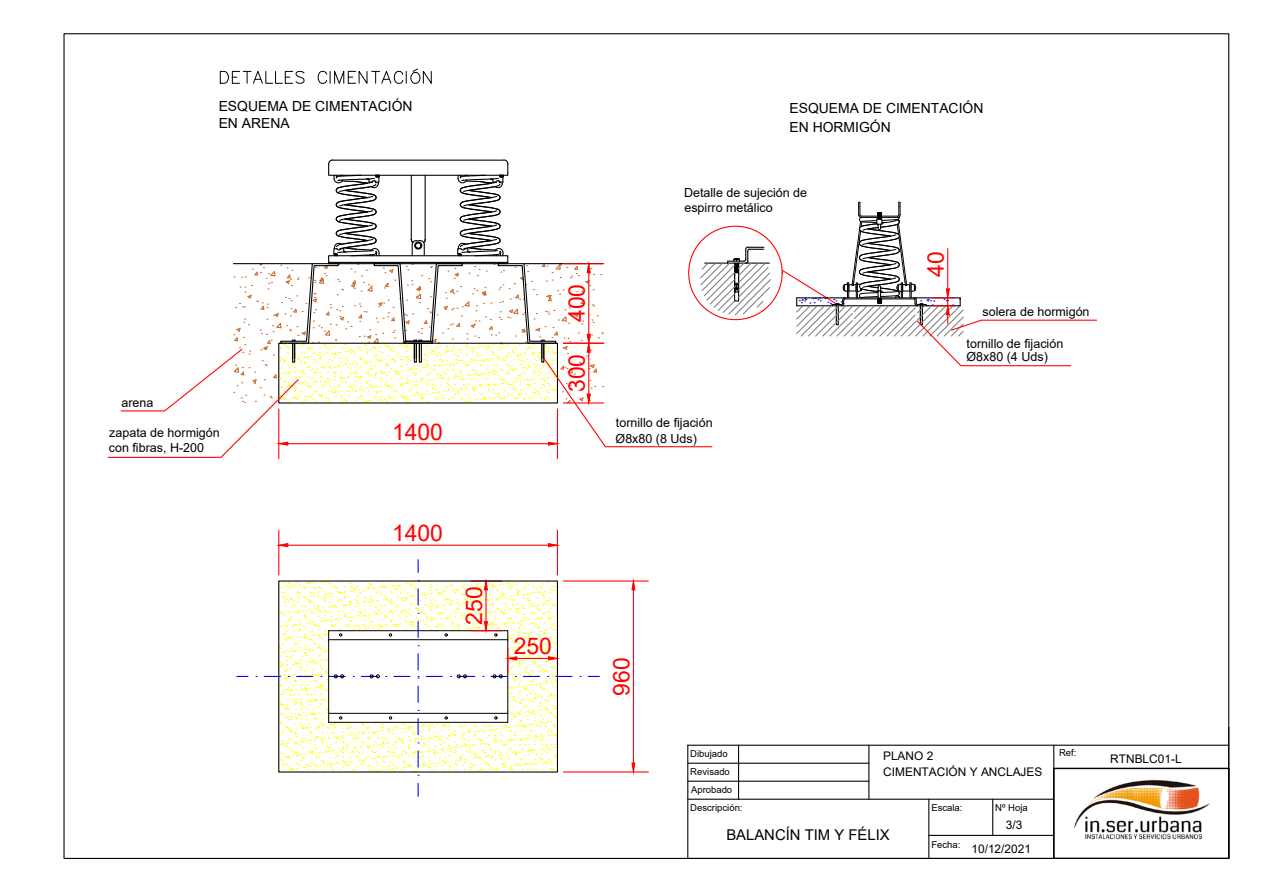
<style>
.page{position:relative;width:1263px;height:893px;background:#fff}
.page>*{position:absolute;margin:0;border:0;box-sizing:border-box;transform-origin:0 0}
.t1{font:22.95px "Arial";color:#fe0000}
.t2{font:14.85px "Arial";color:#000}
.t3{font:13.95px/16.5px "Arial";color:#000}
.t4{font:12.45px/15px "Arial";color:#000}
.t5{font:11.85px "Arial";color:#000}
.t6{font:9.45px/18px "Arial";color:#000}
</style>
<div class="page">
<svg style="left:220px;top:71px;width:85px;height:13px"></svg>
<svg style="left:317px;top:68px;width:115px;height:16px"></svg>
<svg style="left:418px;top:560px;width:1px;height:13px"></svg>
<svg style="left:418px;top:783px;width:1px;height:13px"></svg>
<hr style="left:278px;top:409px;width:1px;height:50px;background:#fe0000">
<hr style="left:557px;top:409px;width:1px;height:50px;background:#fe0000">
<svg style="left:107px;top:159px;width:665px;height:299px"></svg>
<svg style="left:780px;top:202px;width:317px;height:165px"></svg>
<hr style="left:563px;top:580px;width:85px;height:2px;background:#fe0000">
<hr style="left:563px;top:771px;width:85px;height:1px;background:#fe0000">
<hr style="left:633px;top:590px;width:1px;height:173px;background:#fe0000">
<svg style="left:631px;top:580px;width:5px;height:11px"></svg>
<svg style="left:631px;top:762px;width:5px;height:11px"></svg>
<svg style="left:264px;top:580px;width:308px;height:196px"></svg>
<hr style="left:278px;top:530px;width:1px;height:45px;background:#fe0000">
<hr style="left:557px;top:530px;width:1px;height:45px;background:#fe0000">
<hr style="left:288px;top:545px;width:260px;height:1px;background:#fe0000">
<svg style="left:278px;top:543px;width:11px;height:4px"></svg>
<svg style="left:548px;top:543px;width:9px;height:4px"></svg>
<hr style="left:688px;top:745px;width:541px;height:1px;background:#000">
<hr style="left:688px;top:763px;width:181px;height:1px;background:#000">
<hr style="left:688px;top:781px;width:181px;height:1px;background:#000">
<hr style="left:688px;top:799px;width:366px;height:1px;background:#000">
<hr style="left:929px;top:835px;width:125px;height:1px;background:#000">
<hr style="left:1228px;top:727px;width:1px;height:131px;background:#000">
<hr style="left:687px;top:745px;width:1px;height:113px;background:#000">
<hr style="left:928px;top:799px;width:1px;height:59px;background:#000">
<hr style="left:992px;top:799px;width:1px;height:36px;background:#000">
<hr style="left:738px;top:745px;width:1px;height:54px;background:#000">
<hr style="left:868px;top:745px;width:1px;height:54px;background:#000">
<hr style="left:1053px;top:745px;width:1px;height:113px;background:#000">
<div style="left:1053px;top:768px;width:176px;height:91px;border:1px solid #000"></div>
<hr style="left:688px;top:858px;width:541px;height:1px;background:#000">
<img style="left:1074px;top:779px;width:136px;height:61px">
<p class="t3" style="left:219px;top:98px;width:195px">ESQUEMA DE CIMENTACIÓN<br>EN ARENA</p>
<p class="t3" style="left:789px;top:98px;width:195px;line-height:19px">ESQUEMA DE CIMENTACIÓN<br>EN HORMIGÓN</p>
<h1 class="t1" style="left:561px;top:322px;width:40px;rotate:-90deg">400</h1>
<h1 class="t1" style="left:561px;top:392px;width:40px;rotate:-90deg">300</h1>
<p class="t4" style="left:684px;top:185px;width:125px">Detalle de sujeción de espirro metálico</p>
<p class="t4" style="left:121px;top:395px;width:33px">arena</p>
<p class="t4" style="left:109px;top:425px;width:112px">zapata de hormigón con fibras, H-200</p>
<p class="t4" style="left:616px;top:415px;width:99px">tornillo de fijación<br>Ø8x80 (8 Uds)</p>
<h1 class="t1" style="left:392px;top:416px;width:53px">1400</h1>
<h1 class="t1" style="left:920px;top:277px;width:27px;rotate:-90deg">40</h1>
<p class="t4" style="left:982px;top:304px;width:109px">solera de hormigón</p>
<p class="t4" style="left:967px;top:336px;width:98px">tornillo de fijación</p>
<p class="t4" style="left:966px;top:349px;width:83px">Ø8x80 (4 Uds)</p>
<h1 class="t1" style="left:392px;top:517px;width:53px">1400</h1>
<h1 class="t1" style="left:458px;top:625px;width:40px;rotate:-90deg">250</h1>
<h1 class="t1" style="left:514px;top:631px;width:40px">250</h1>
<h1 class="t1" style="left:606px;top:695px;width:40px;rotate:-90deg">960</h1>
<p class="t5" style="left:883px;top:747px;width:52px">PLANO 2</p>
<p class="t6" style="left:1059px;top:743px;width:19px">Ref:</p>
<p class="t5" style="left:883px;top:764px;width:161px">CIMENTACIÓN Y ANCLAJES</p>
<p class="t6" style="left:690px;top:745px;width:54px">Dibujado<br>Revisado<br>Aprobado<br>Descripción:</p>
<p class="t6" style="left:931px;top:799px;width:33px">Escala:</p>
<p class="t6" style="left:995px;top:799px;width:34px">Nº Hoja</p>
<p class="t6" style="left:931px;top:835px;width:31px">Fecha:</p>
<p class="t5" style="left:1006px;top:816px;width:18px">3/3</p>
<p class="t2" style="left:726px;top:824px;width:165px">BALANCÍN TIM Y FÉLIX</p>
<p class="t5" style="left:971px;top:841px;width:61px">10/12/2021</p>
<p class="t5" style="left:1110px;top:750px;width:73px">RTNBLC01-L</p>
</div>
